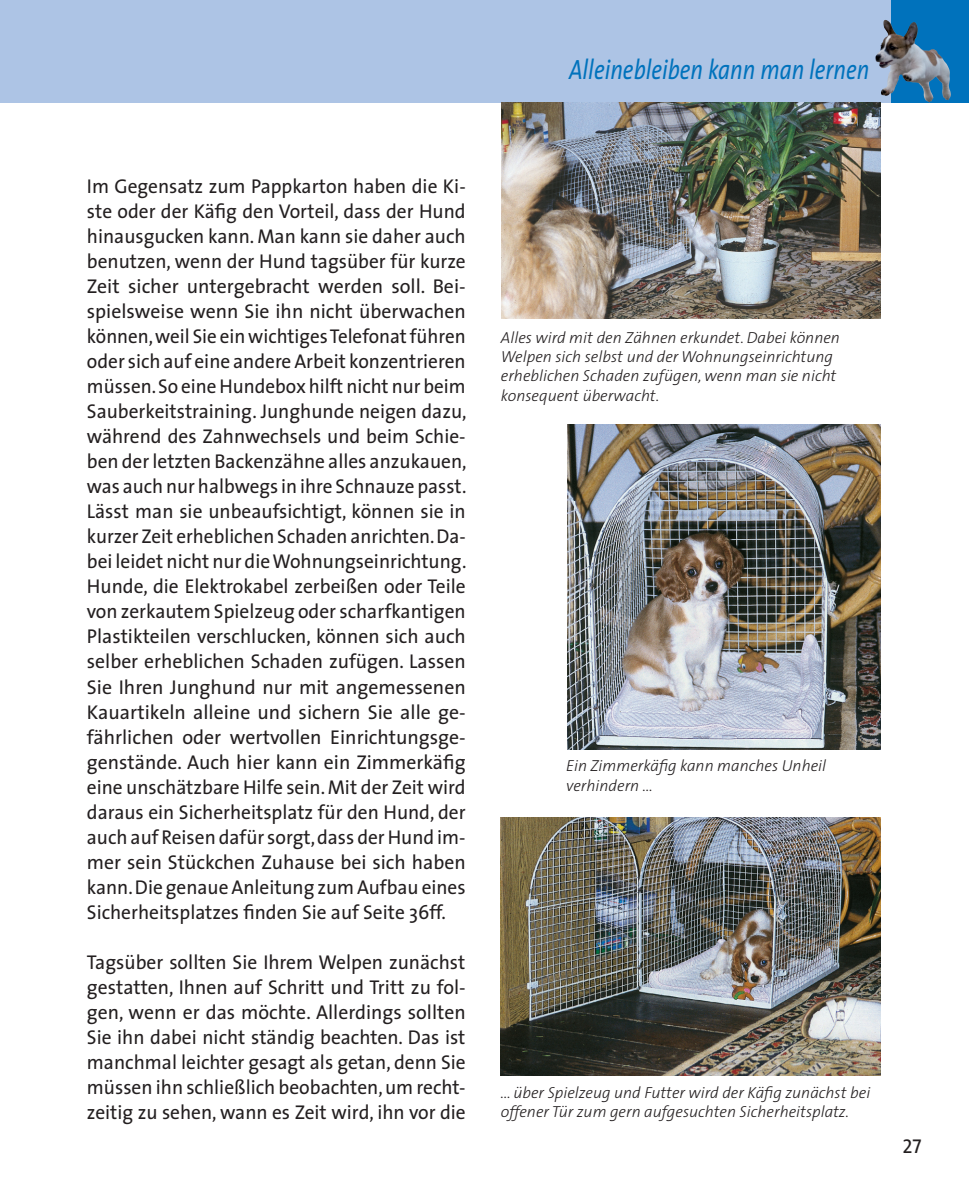
<style>
.page{position:relative;width:969px;height:1200px;background:#fff}
.page>*{position:absolute;margin:0;border:0;box-sizing:border-box;transform-origin:0 0}
.t1{font:italic 28px "The Sans";color:#0072bc;scale:.8 1}
.t2{font:20px/25px "The Sans";color:#231f20;text-align:justify}
.t3{font:20px "The Sans Caps";color:#231f20}
.t4{font:italic 300 16px/19.2px "The Sans";color:#231f20}
</style>
<div class="page">
<div style="left:0;top:0;width:966px;height:103px;background:#adc4e5"></div>
<svg style="left:891px;top:0;width:78px;height:103px;background:#2378b0"></svg>
<img style="left:875px;top:21px;width:32px;height:75px">
<img style="left:501px;top:103px;width:380px;height:215px">
<img style="left:501px;top:817px;width:380px;height:258px">
<img style="left:567px;top:424px;width:314px;height:325px">
<svg style="left:964px;top:0;width:5px;height:5px"></svg>
<h1 class="t1" style="left:569px;top:46px;width:377px">Alleinebleiben kann man lernen</h1>
<p class="t2" style="left:87px;top:173px;width:381px">Im Gegensatz zum Pappkarton haben die Ki&shy;ste oder der Käfig den Vorteil, dass der Hund hinausgucken kann. Man kann sie daher auch benutzen, wenn der Hund tagsüber für kurze Zeit sicher untergebracht werden soll. Bei&shy;spielsweise wenn Sie ihn nicht überwachen können, weil Sie ein wichtiges Telefonat führen oder sich auf eine andere Arbeit konzentrieren müssen. So eine Hundebox hilft nicht nur beim Sauberkeitstraining. Junghunde neigen dazu, während des Zahnwechsels und beim Schie&shy;ben der letzten Backenzähne alles anzukauen, was auch nur halbwegs in ihre Schnauze passt.<br>Lässt man sie unbeaufsichtigt, können sie in kurzer Zeit erheblichen Schaden anrichten. Da&shy;bei leidet nicht nur die Wohnungseinrichtung.<br>Hunde, die Elektrokabel zerbeißen oder Teile von zerkautem Spielzeug oder scharfkantigen Plastikteilen verschlucken, können sich auch selber erheblichen Schaden zufügen. Lassen Sie Ihren Junghund nur mit angemessenen Kauartikeln alleine und sichern Sie alle ge&shy;fährlichen oder wertvollen Einrichtungsge&shy;genstände. Auch hier kann ein Zimmerkäfig eine unschätzbare Hilfe sein. Mit der Zeit wird daraus ein Sicherheitsplatz für den Hund, der auch auf Reisen dafür sorgt, dass der Hund im&shy;mer sein Stückchen Zuhause bei sich haben kann. Die genaue Anleitung zum Aufbau eines Sicherheitsplatzes finden Sie auf Seite 36ff.</p>
<p class="t2" style="left:87px;top:948px;width:380px">Tagsüber sollten Sie Ihrem Welpen zunächst gestatten, Ihnen auf Schritt und Tritt zu fol&shy;gen, wenn er das möchte. Allerdings sollten Sie ihn dabei nicht ständig beachten. Das ist manchmal leichter gesagt als getan, denn Sie müssen ihn schließlich beobachten, um recht&shy;zeitig zu sehen, wann es Zeit wird, ihn vor die</p>
<p class="t4" style="left:501px;top:327px;width:341px">Alles wird mit den Zähnen erkundet. Dabei können Welpen sich selbst und der Wohnungseinrichtung erheblichen Schaden zufügen, wenn man sie nicht konsequent überwacht.</p>
<p class="t4" style="left:566px;top:755px;width:262px">Ein Zimmerkäfig kann manches Unheil verhindern ...</p>
<p class="t4" style="left:501px;top:1081px;width:371px">... über Spielzeug und Futter wird der Käfig zunächst bei offener Tür zum gern aufgesuchten Sicherheitsplatz.</p>
<p class="t3" style="left:902px;top:1129px;width:21px">27</p>
</div>
